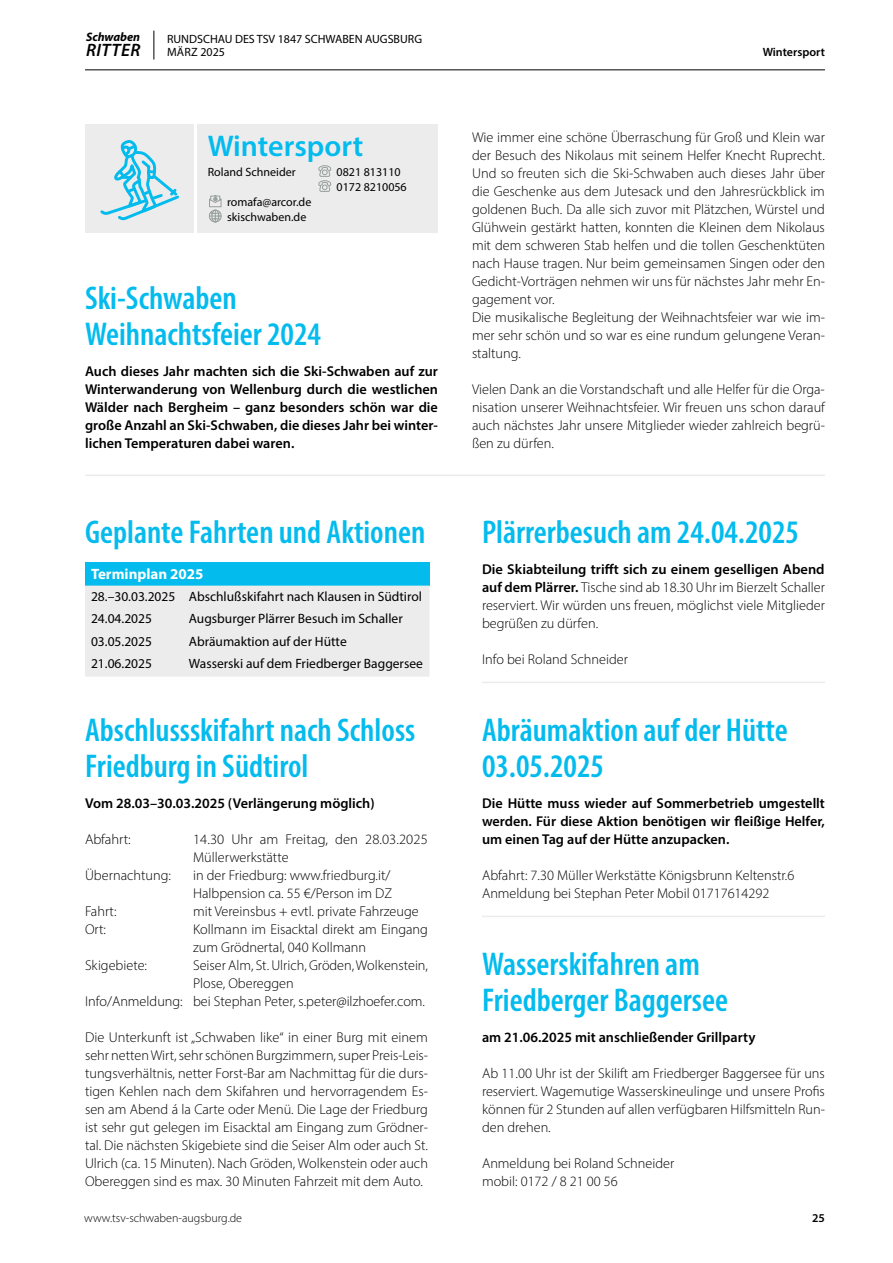
<style>
.page{position:relative;width:893px;height:1263px;background:#fff}
.page>*{position:absolute;margin:0;border:0;box-sizing:border-box;transform-origin:0 0}
.t1{font:600 condensed 33px/36px "Myriad Pro";color:#04bbee}
.t2{font:600 30px "Myriad Pro";color:#04bbee}
.t3{font:italic 600 18px "Myriad Pro";letter-spacing:.02em;color:#000}
.t4{font:700 15px "Myriad Pro";color:#fff}
.t5{font:300 14.25px/18px "Myriad Pro";color:#000}
.t6{font:600 14.25px/18px "Myriad Pro";color:#000;text-align:justify}
.t7{font:13.5px/22.2px "Myriad Pro";color:#000}
.t8{font:italic 700 12.3px "Myriad Pro";color:#000}
.t9{font:12px/15px "Myriad Pro";color:#000}
.t10{font:300 12px "Myriad Pro";color:#000}
.t11{font:600 12px "Myriad Pro";color:#000}
.s1{font-weight:600}
</style>
<div class="page">
<hr style="left:85px;top:69px;width:740px;height:1px;background:#000">
<svg style="left:153px;top:31px;width:1px;height:29px"></svg>
<div style="left:85px;top:562px;width:344px;height:24px;background:#04bbee"></div>
<div style="left:85px;top:586px;width:344px;height:91px;background:#ececed"></div>
<div style="left:85px;top:124px;width:108px;height:108px;background:#ececed"></div>
<svg style="left:100px;top:140px;width:79px;height:81px"></svg>
<div style="left:197px;top:124px;width:241px;height:108px;background:#ececed"></div>
<svg style="left:318px;top:165px;width:13px;height:27px"></svg>
<svg style="left:209px;top:195px;width:13px;height:27px"></svg>
<hr style="left:85px;top:475px;width:740px;height:1px;background:#ececed">
<hr style="left:482px;top:682px;width:343px;height:1px;background:#ececed">
<hr style="left:482px;top:916px;width:343px;height:1px;background:#ececed">
<p class="t8" style="left:86px;top:29px;width:56px">Schwaben</p>
<p class="t3" style="left:86px;top:39px;width:56px">RITTER</p>
<p class="t9" style="left:167px;top:32px;width:257px;line-height:13.5px">RUNDSCHAU DES TSV 1847 SCHWABEN AUGSBURG<br>MÄRZ 2025</p>
<h2 class="t2" style="left:208px;top:127px;width:157px">Wintersport</h2>
<p class="t9" style="left:208px;top:164px;width:89px">Roland Schneider</p>
<p class="t9" style="left:337px;top:164px;width:72px">0821 813110<br>0172 8210056</p>
<p class="t9" style="left:227px;top:194px;width:86px">romafa@arcor.de skischwaben.de</p>
<h1 class="t1" style="left:85px;top:279px;width:237px">Ski-Schwaben<br>Weihnachtsfeier 2024</h1>
<p class="t6" style="left:85px;top:362px;width:354px">Auch dieses Jahr machten sich die Ski-Schwaben auf zur Winterwanderung von Wellenburg durch die westlichen Wälder nach Bergheim – ganz besonders schön war die große Anzahl an Ski-Schwaben, die dieses Jahr bei winter&shy;lichen Temperaturen dabei waren.</p>
<h1 class="t1" style="left:85px;top:513px;width:342px">Geplante Fahrten und Aktionen</h1>
<p class="t4" style="left:91px;top:564px;width:114px">Terminplan 2025</p>
<p class="t7" style="left:91px;top:585px;width:332px">28.–30.03.2025 Abschlußskifahrt nach Klausen in Südtirol<br>24.04.2025</p>
<p class="t7" style="left:189px;top:607px;width:215px">Augsburger Plärrer Besuch im Schaller</p>
<p class="t7" style="left:91px;top:630px;width:62px">03.05.2025</p>
<p class="t7" style="left:189px;top:630px;width:159px">Abräumaktion auf der Hütte</p>
<p class="t7" style="left:91px;top:652px;width:62px">21.06.2025</p>
<p class="t7" style="left:189px;top:652px;width:236px">Wasserski auf dem Friedberger Baggersee</p>
<h1 class="t1" style="left:85px;top:711px;width:332px">Abschlussskifahrt nach Schloss<br>Friedburg in Südtirol</h1>
<p class="t6" style="left:85px;top:794px;width:291px">Vom 28.03–30.03.2025 (Verlängerung möglich)</p>
<p class="t5" style="left:85px;top:830px;width:47px">Abfahrt:</p>
<p class="t5" style="left:193px;top:830px;width:236px">14.30 Uhr am Freitag, den 28.03.2025<br>Müllerwerkstätte</p>
<p class="t5" style="left:85px;top:866px;width:87px">Übernachtung:</p>
<p class="t5" style="left:193px;top:866px;width:201px">in der Friedburg: www.friedburg.it/<br>Halbpension ca. 55 €/Person im DZ</p>
<p class="t5" style="left:85px;top:902px;width:33px">Fahrt:</p>
<p class="t5" style="left:193px;top:902px;width:227px">mit Vereinsbus + evtl. private Fahrzeuge</p>
<p class="t5" style="left:85px;top:920px;width:23px">Ort:</p>
<p class="t5" style="left:193px;top:920px;width:236px">Kollmann im Eisacktal direkt am Eingang zum Grödnertal, 040 Kollmann</p>
<p class="t5" style="left:85px;top:956px;width:64px">Skigebiete:</p>
<p class="t5" style="left:193px;top:956px;width:237px">Seiser Alm, St. Ulrich, Gröden, Wolkenstein,</p>
<p class="t5" style="left:193px;top:974px;width:102px">Plose, Obereggen</p>
<p class="t5" style="left:85px;top:992px;width:342px">Info/Anmeldung: bei Stephan Peter, s.peter@ilzhoefer.com.</p>
<p class="t5" style="left:85px;top:1028px;width:344px;text-align:justify">Die Unterkunft ist „Schwaben like“ in einer Burg mit einem sehr netten Wirt, sehr schönen Burgzimmern, super Preis-Leis&shy;tungsverhältnis, netter Forst-Bar am Nachmittag für die durs&shy;tigen Kehlen nach dem Skifahren und hervorragendem Es&shy;sen am Abend á la Carte oder Menü. Die Lage der Friedburg ist sehr gut gelegen im Eisacktal am Eingang zum Grödner&shy;tal. Die nächsten Skigebiete sind die Seiser Alm oder auch St.<br>Ulrich (ca. 15 Minuten). Nach Gröden, Wolkenstein oder auch Obereggen sind es max. 30 Minuten Fahrzeit mit dem Auto.</p>
<p class="t11" style="left:763px;top:45px;width:64px">Wintersport</p>
<p class="t5" style="left:472px;top:128px;width:355px">Wie immer eine schöne Überraschung für Groß und Klein war der Besuch des Nikolaus mit seinem Helfer Knecht Ruprecht.<br>Und so freuten sich die Ski-Schwaben auch dieses Jahr über die Geschenke aus dem Jutesack und den Jahresrückblick im goldenen Buch. Da alle sich zuvor mit Plätzchen, Würstel und Glühwein gestärkt hatten, konnten die Kleinen dem Nikolaus mit dem schweren Stab helfen und die tollen Geschenktüten nach Hause tragen. Nur beim gemeinsamen Singen oder den Gedicht-Vorträgen nehmen wir uns für nächstes Jahr mehr En&shy;gagement vor.<br>Die musikalische Begleitung der Weihnachtsfeier war wie im&shy;mer sehr schön und so war es eine rundum gelungene Veran&shy;staltung.</p>
<p class="t5" style="left:472px;top:380px;width:354px;text-align:justify">Vielen Dank an die Vorstandschaft und alle Helfer für die Orga&shy;nisation unserer Weihnachtsfeier. Wir freuen uns schon darauf auch nächstes Jahr unsere Mitglieder wieder zahlreich begrü&shy;ßen zu dürfen.</p>
<h1 class="t1" style="left:482px;top:513px;width:318px">Plärrerbesuch am 24.04.2025</h1>
<p class="t5" style="left:482px;top:560px;width:344px;text-align:justify"><span class="s1">Die Skiabteilung trifft sich zu einem geselligen Abend auf dem Plärrer.</span> Tische sind ab 18.30 Uhr im Bierzelt Schaller reserviert. Wir würden uns freuen, möglichst viele Mitglieder begrüßen zu dürfen.</p>
<p class="t5" style="left:482px;top:650px;width:147px">Info bei Roland Schneider</p>
<h1 class="t1" style="left:482px;top:711px;width:307px">Abräumaktion auf der Hütte<br>03.05.2025</h1>
<p class="t6" style="left:482px;top:794px;width:344px">Die Hütte muss wieder auf Sommerbetrieb umgestellt werden. Für diese Aktion benötigen wir fleißige Helfer, um einen Tag auf der Hütte anzupacken.</p>
<p class="t5" style="left:482px;top:866px;width:314px">Abfahrt: 7.30 Müller Werkstätte Königsbrunn Keltenstr.6<br>Anmeldung bei Stephan Peter Mobil 01717614292</p>
<h1 class="t1" style="left:482px;top:945px;width:248px">Wasserskifahren am<br>Friedberger Baggersee</h1>
<p class="t6" style="left:482px;top:1028px;width:275px">am 21.06.2025 mit anschließender Grillparty</p>
<p class="t5" style="left:482px;top:1064px;width:344px;text-align:justify">Ab 11.00 Uhr ist der Skilift am Friedberger Baggersee für uns reserviert. Wagemutige Wasserskineulinge und unsere Profis können für 2 Stunden auf allen verfügbaren Hilfsmitteln Run&shy;den drehen.</p>
<p class="t5" style="left:482px;top:1154px;width:194px">Anmeldung bei Roland Schneider mobil: 0172 / 8 21 00 56</p>
<p class="t10" style="left:84px;top:1211px;width:159px">www.tsv-schwaben-augsburg.de</p>
<p class="t11" style="left:812px;top:1211px;width:14px">25</p>
</div>
